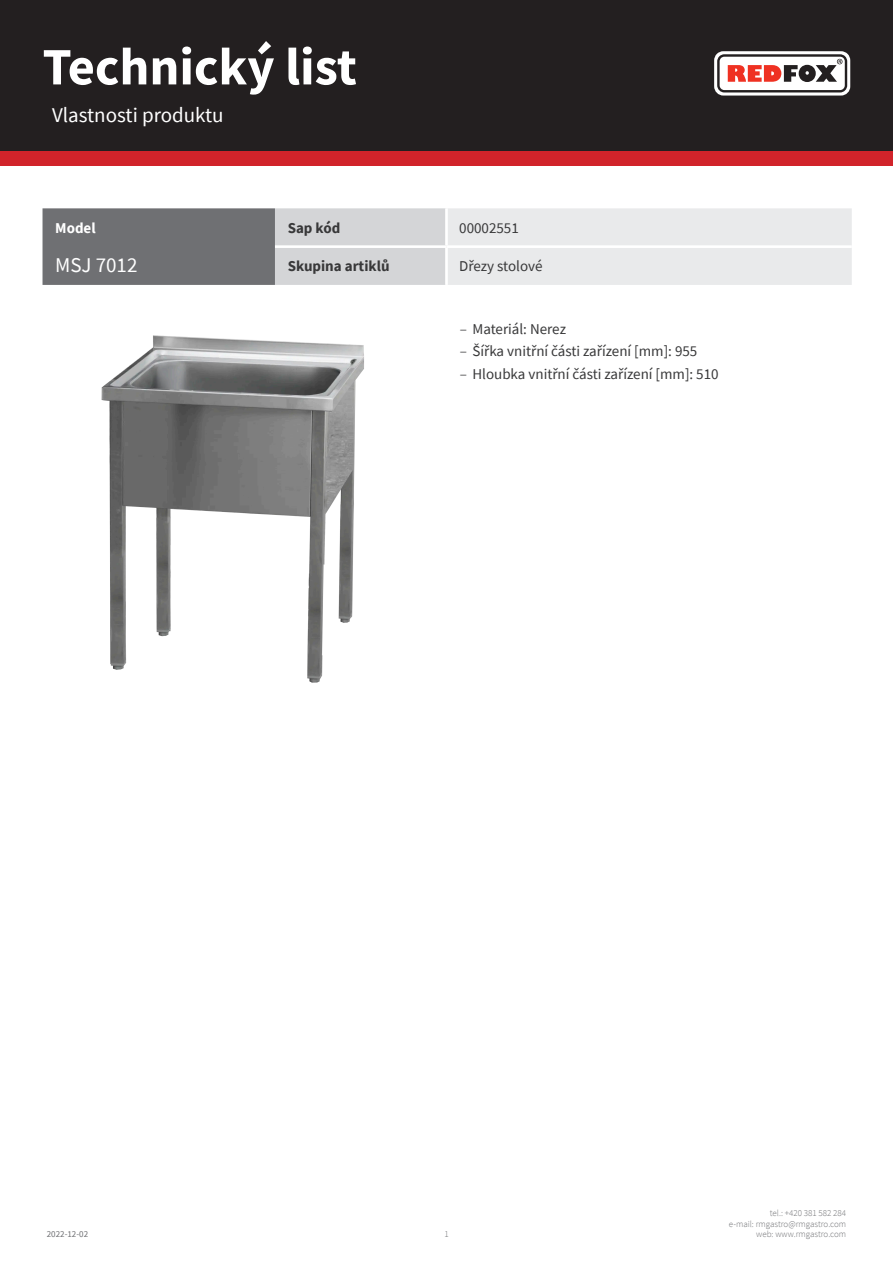
<style>
.page{position:relative;width:893px;height:1263px;background:#fff}
.page>*{position:absolute;margin:0;border:0;box-sizing:border-box;transform-origin:0 0}
.t1{font:700 52.5px "Source Sans Pro";color:#fff}
.kapitola{font:21px "Source Sans Pro";color:#fff}
.tabulka_-_headline{font:21px "Source Sans Pro";color:#fff}
.tabulka_-_text{font:15px "Source Sans Pro";color:#383839}
.tabulka_-_text-2{font:700 15px "Source Sans Pro";color:#383839}
.tabulka_-_text-3{font:700 15px "Source Sans Pro";color:#fff}
.t2{font:300 9px/10.8px "Source Sans Pro";color:#6f7073;text-align:right}
.t3{font:9px "Source Sans Pro";color:#6f7073}
.s1{font-weight:300}
</style>
<div class="page">
<div style="left:0;top:0;width:893px;height:166px;background:#d1232a"></div>
<div style="left:0;top:0;width:893px;height:151px;background:#231f20"></div>
<svg style="left:714px;top:51px;width:136px;height:45px"></svg>
<img style="left:101px;top:335px;width:263px;height:348px">
<svg style="left:43px;top:208px;width:809px;height:77px;background:#c0c1c3"></svg>
<hr style="left:445px;top:208px;width:3px;height:37px;background:#fff">
<hr style="left:275px;top:245px;width:171px;height:3px;background:#fff">
<hr style="left:446px;top:245px;width:406px;height:3px;background:#fff">
<hr style="left:445px;top:248px;width:3px;height:37px;background:#fff">
<h1 class="t1" style="left:43px;top:31px;width:316px">Technický list</h1>
<p class="kapitola" style="left:52px;top:101px;width:173px">Vlastnosti produktu</p>
<p class="tabulka_-_text-3" style="left:55px;top:218px;width:42px">Model</p>
<p class="tabulka_-_text-2" style="left:288px;top:218px;width:54px">Sap kód</p>
<p class="tabulka_-_text" style="left:459px;top:219px;width:61px">00002551</p>
<p class="tabulka_-_headline" style="left:55px;top:251px;width:84px">MSJ 7012</p>
<p class="tabulka_-_text-2" style="left:288px;top:256px;width:103px">Skupina artiklů</p>
<p class="tabulka_-_text" style="left:459px;top:257px;width:85px">Dřezy stolové</p>
<p class="tabulka_-_text" style="left:460px;top:320px;width:108px"><span class="s1">–</span> Materiál: Nerez</p>
<p class="tabulka_-_text" style="left:460px;top:342px;width:239px"><span class="s1">–</span> Šířka vnitřní části zařízení [mm]: 955</p>
<p class="tabulka_-_text" style="left:460px;top:364px;width:260px"><span class="s1">–</span> Hloubka vnitřní části zařízení [mm]: 510</p>
<p class="t3" style="left:47px;top:1229px;width:43px">2022-12-02</p>
<p class="t2" style="left:444px;top:1229px;width:6px">1</p>
<p class="t2" style="left:729px;top:1207px;width:119px">tel.: +420 381 582 284<br>e-mail: rmgastro@rmgastro.com web: www.rmgastro.com</p>
</div>
